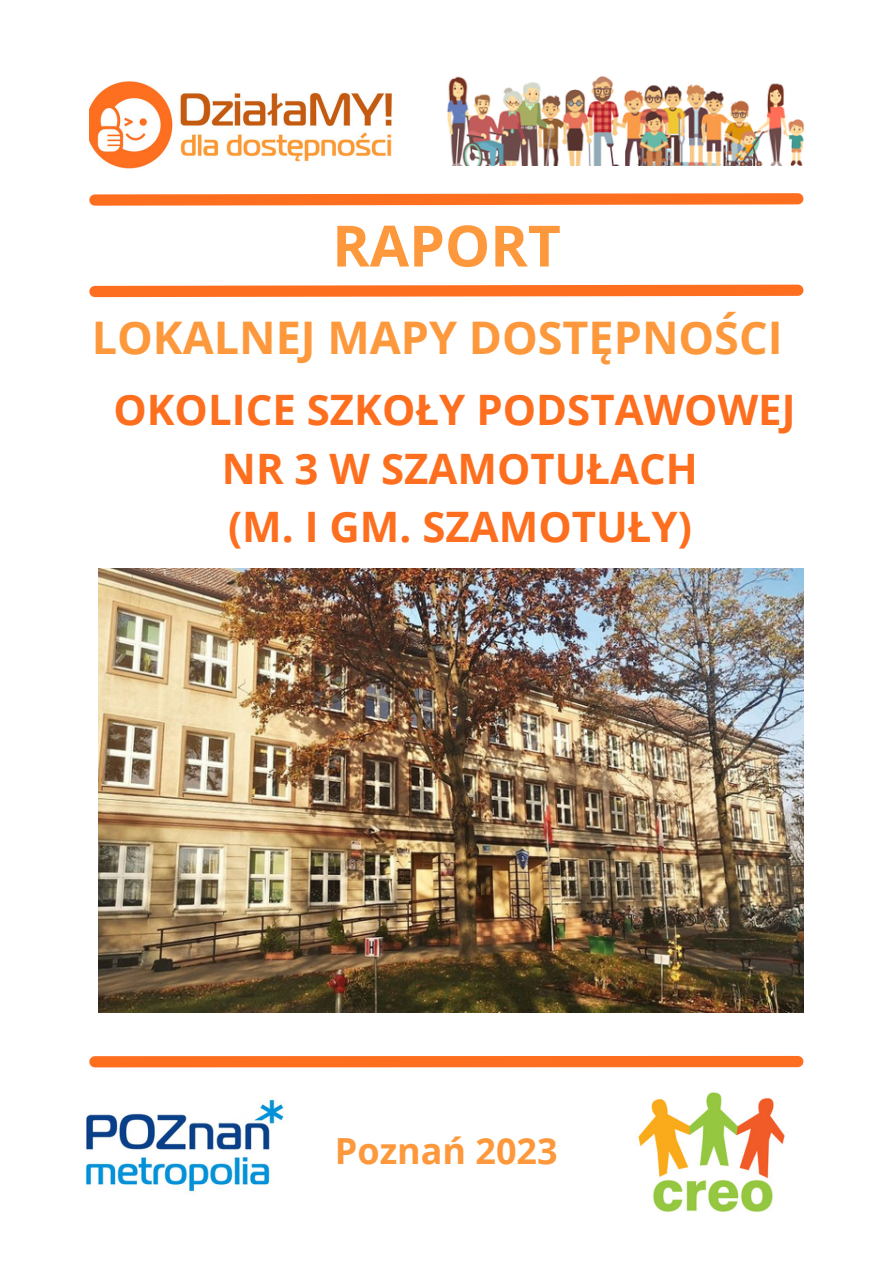
<style>
.page{position:relative;width:893px;height:1264px;background:#fff}
.page>*{position:absolute;margin:0;border:0;box-sizing:border-box;transform-origin:0 0}
.t1{font:700 57px "Open Sans";color:#fd993c}
.t2{font:700 45px "Open Sans";color:#fd993c}
.t3{font:700 42px "Open Sans";color:#fe6e1f}
.t4{font:700 36px "Open Sans";color:#fd993c}
</style>
<div class="page">
<img style="left:447px;top:76px;width:357px;height:89px">
<img style="left:89px;top:81px;width:303px;height:88px">
<svg style="left:89px;top:193px;width:715px;height:13px;background:#fe823d"></svg>
<svg style="left:89px;top:284px;width:715px;height:14px;background:#fe8a4b"></svg>
<div style="left:95px;top:1055px;width:702px;height:12px;background:#fe6e1f"></div>
<img style="left:86px;top:1096px;width:198px;height:96px">
<img style="left:638px;top:1092px;width:147px;height:120px">
<img style="left:98px;top:569px;width:705px;height:443px">
<p class="t1" style="left:332px;top:206px;width:230px">RAPORT</p>
<p class="t2" style="left:92px;top:306px;width:692px">LOKALNEJ MAPY DOSTĘPNOŚCI</p>
<p class="t3" style="left:113px;top:380px;width:683px">OKOLICE SZKOŁY PODSTAWOWEJ</p>
<p class="t3" style="left:222px;top:439px;width:477px">NR 3 W SZAMOTUŁACH</p>
<p class="t3" style="left:228px;top:497px;width:465px">(M. I GM. SZAMOTUŁY)</p>
<p class="t4" style="left:335px;top:1125px;width:224px">Poznań 2023</p>
</div>
